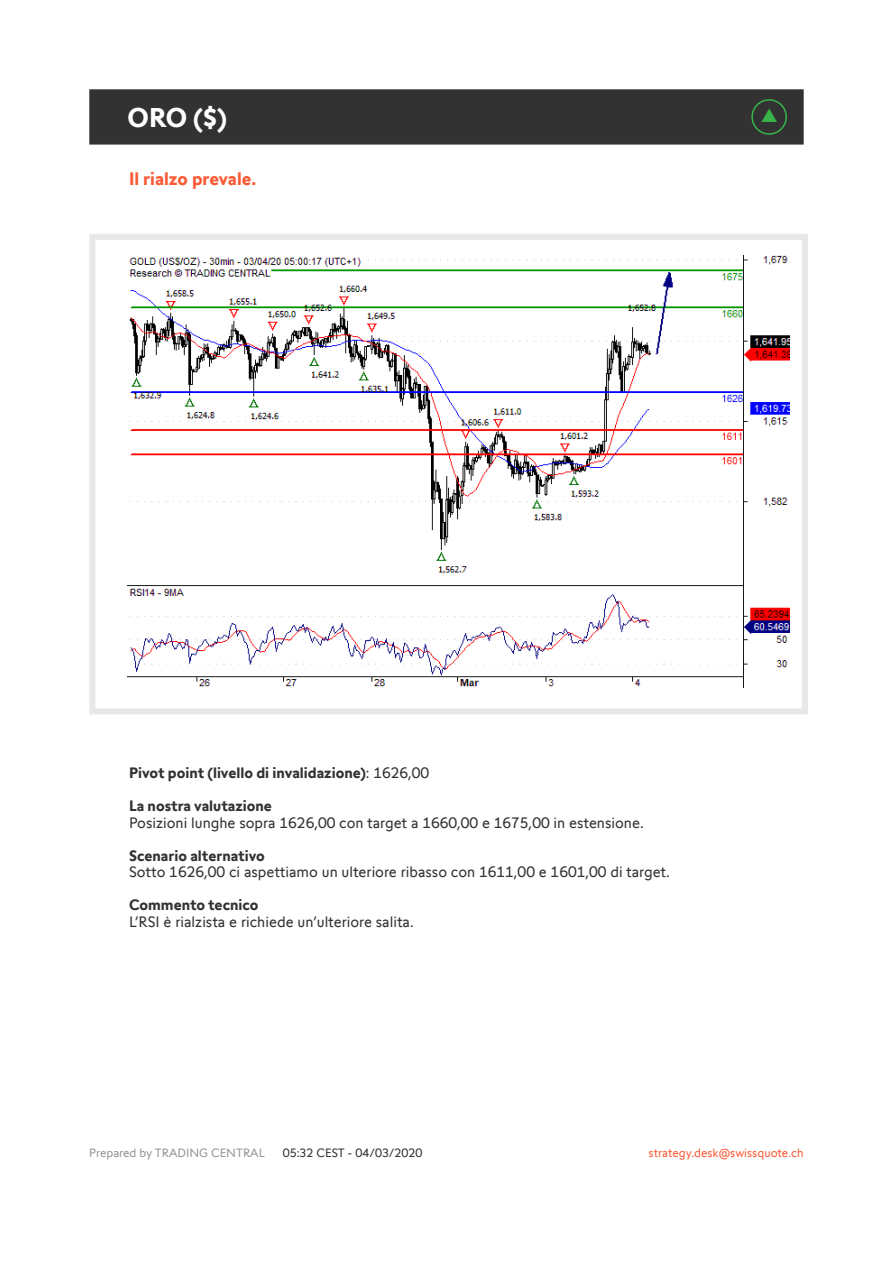
<style>
.page{position:relative;width:893px;height:1263px;background:#fff}
.page>*{position:absolute;margin:0;border:0;box-sizing:border-box;transform-origin:0 0}
.t1{font:700 27px "Swissquote CT";color:#fff}
.t2{font:700 18px "Swissquote CT";color:#fa5b35}
.t3{font:15px "Swissquote CT";color:#323232}
.t4{font:700 15px "Swissquote CT";color:#323232}
.t5{font:12px "Swissquote CT";color:#fa5b35}
.t6{font:12px "Swissquote CT";color:#939598}
.t7{font:12px "Swissquote CT";color:#323232}
.s1{font-weight:400}
</style>
<div class="page">
<div style="left:89px;top:234px;width:719px;height:480px;border:6px solid #e9e8e7"></div>
<div style="left:89px;top:89px;width:715px;height:56px;background:#323232;border:2px solid #323232"></div>
<img style="left:128px;top:255px;width:661px;height:432px">
<svg style="left:751px;top:99px;width:36px;height:36px"></svg>
<h1 class="t1" style="left:128px;top:101px;width:101px">ORO ($)</h1>
<p class="t2" style="left:129px;top:168px;width:129px">Il rialzo prevale.</p>
<p class="t4" style="left:129px;top:764px;width:302px">Pivot point (livello di invalidazione)<span class="s1">: 1626,00</span></p>
<p class="t4" style="left:129px;top:797px;width:144px">La nostra valutazione</p>
<p class="t3" style="left:129px;top:814px;width:516px">Posizioni lunghe sopra 1626,00 con target a 1660,00 e 1675,00 in estensione.</p>
<p class="t4" style="left:129px;top:846px;width:137px">Scenario alternativo</p>
<p class="t3" style="left:129px;top:863px;width:542px">Sotto 1626,00 ci aspettiamo un ulteriore ribasso con 1611,00 e 1601,00 di target.</p>
<p class="t4" style="left:129px;top:896px;width:131px">Commento tecnico</p>
<p class="t3" style="left:129px;top:913px;width:286px">L’RSI è rialzista e richiede un’ulteriore salita.</p>
<p class="t6" style="left:89px;top:1145px;width:177px">Prepared by TRADING CENTRAL</p>
<p class="t7" style="left:283px;top:1145px;width:141px">05:32 CEST - 04/03/2020</p>
<p class="t5" style="left:649px;top:1145px;width:157px">strategy.desk@swissquote.ch</p>
</div>
